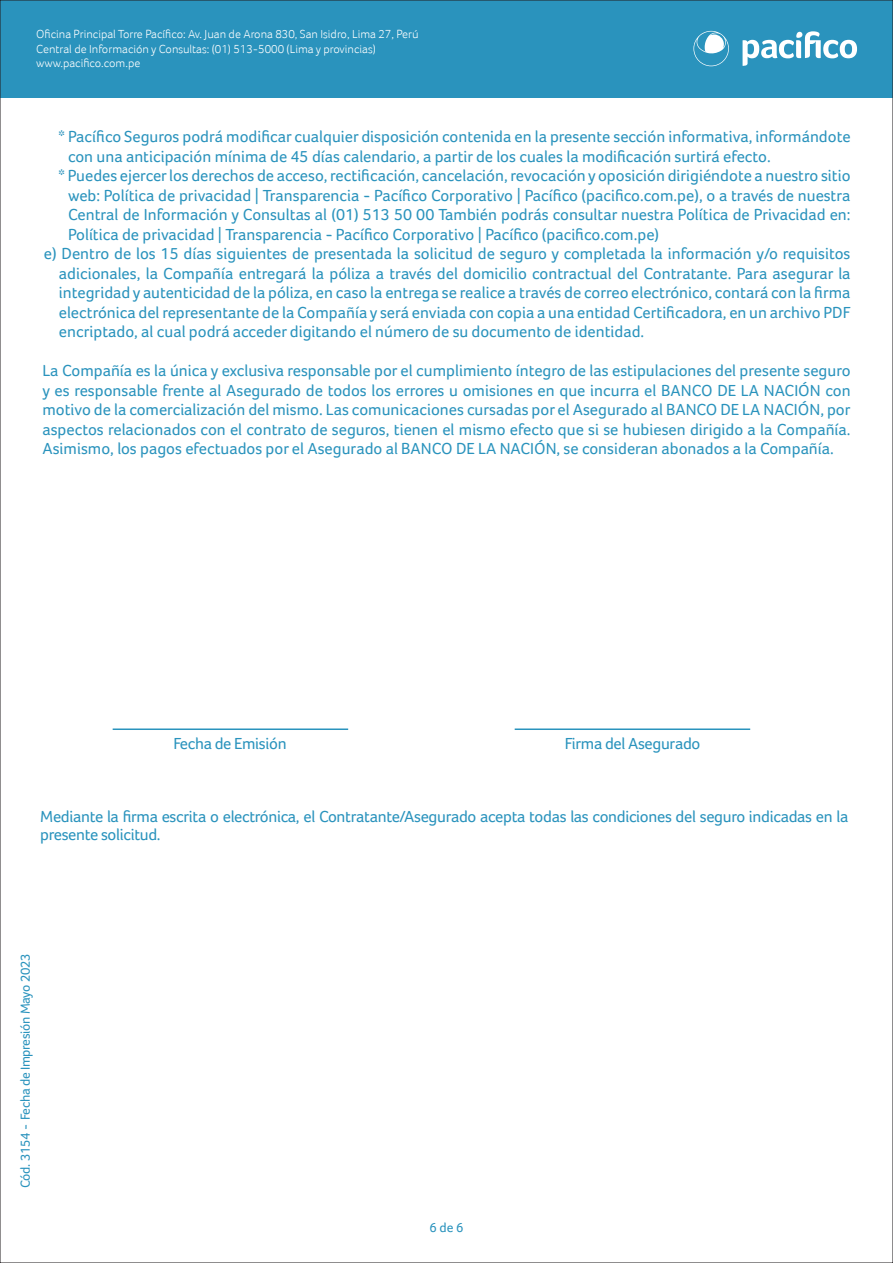
<style>
.page{position:relative;width:893px;height:1263px;background:#fff}
.page>*{position:absolute;margin:0;border:0;box-sizing:border-box;transform-origin:0 0}
.t1{font:16.5px/19.5px "Foco";color:#2a93bd;text-align:justify}
.t2{font:16.5px/18px "Foco";letter-spacing:-.02em;color:#2a93bd}
.t3{font:13.5px "Foco";letter-spacing:-.02em;color:#2a93bd}
.t4{font:300 12px/14.4px "Foco";color:#fff}
</style>
<div class="page">
<div style="left:0;top:0;width:893px;height:98px;background:#2a93bd"></div>
<svg style="left:743px;top:31px;width:114px;height:35px"></svg>
<svg style="left:693px;top:31px;width:36px;height:35px"></svg>
<hr style="left:113px;top:728px;width:235px;height:2px;background:#2a93bd">
<hr style="left:515px;top:728px;width:235px;height:2px;background:#2a93bd">
<p class="t4" style="left:36px;top:27px;width:384px">Oficina Principal Torre Pacífico: Av. Juan de Arona 830, San Isidro, Lima 27, Perú<br>Central de Información y Consultas: (01) 513-5000 (Lima y provincias) www.pacifico.com.pe</p>
<p class="t1" style="left:59px;top:127px;width:793px">* Pacífico Seguros podrá modificar cualquier disposición contenida en la presente sección informativa, informándote</p>
<p class="t1" style="left:68px;top:146px;width:704px">con una anticipación mínima de 45 días calendario, a partir de los cuales la modificación surtirá efecto.</p>
<p class="t1" style="left:59px;top:166px;width:793px">* Puedes ejercer los derechos de acceso, rectificación, cancelación, revocación y oposición dirigiéndote a nuestro sitio</p>
<p class="t1" style="left:68px;top:185px;width:784px">web: Política de privacidad | Transparencia - Pacífico Corporativo | Pacífico (pacifico.com.pe), o a través de nuestra</p>
<p class="t1" style="left:68px;top:205px;width:784px">Central de Información y Consultas al (01) 513 50 00 También podrás consultar nuestra Política de Privacidad en:</p>
<p class="t1" style="left:68px;top:224px;width:593px">Política de privacidad | Transparencia - Pacífico Corporativo | Pacífico (pacifico.com.pe)</p>
<p class="t1" style="left:44px;top:244px;width:808px">e) Dentro de los 15 días siguientes de presentada la solicitud de seguro y completada la información y/o requisitos</p>
<p class="t1" style="left:59px;top:263px;width:793px">adicionales, la Compañía entregará la póliza a través del domicilio contractual del Contratante. Para asegurar la</p>
<p class="t1" style="left:59px;top:283px;width:793px">integridad y autenticidad de la póliza, en caso la entrega se realice a través de correo electrónico, contará con la firma</p>
<p class="t1" style="left:59px;top:302px;width:793px">electrónica del representante de la Compañía y será enviada con copia a una entidad Certificadora, en un archivo PDF</p>
<p class="t1" style="left:59px;top:322px;width:587px">encriptado, al cual podrá acceder digitando el número de su documento de identidad.</p>
<p class="t1" style="left:42px;top:361px;width:810px">La Compañía es la única y exclusiva responsable por el cumplimiento íntegro de las estipulaciones del presente seguro y es responsable frente al Asegurado de todos los errores u omisiones en que incurra el BANCO DE LA NACIÓN con motivo de la comercialización del mismo. Las comunicaciones cursadas por el Asegurado al BANCO DE LA NACIÓN, por aspectos relacionados con el contrato de seguros, tienen el mismo efecto que si se hubiesen dirigido a la Compañía.<br>Asimismo, los pagos efectuados por el Asegurado al BANCO DE LA NACIÓN, se consideran abonados a la Compañía.</p>
<p class="t2" style="left:173px;top:734px;width:115px">Fecha de Emisión</p>
<p class="t2" style="left:565px;top:734px;width:137px">Firma del Asegurado</p>
<p class="t2" style="left:40px;top:807px;width:810px">Mediante la firma escrita o electrónica, el Contratante/Asegurado acepta todas las condiciones del seguro indicadas en la presente solicitud.</p>
<p class="t3" style="left:17px;top:1188px;width:236px;rotate:-90deg">Cód. 3154 - Fecha de Impresión Mayo 2023</p>
<p class="t3" style="left:429px;top:1220px;width:36px">6 de 6</p>
</div>
